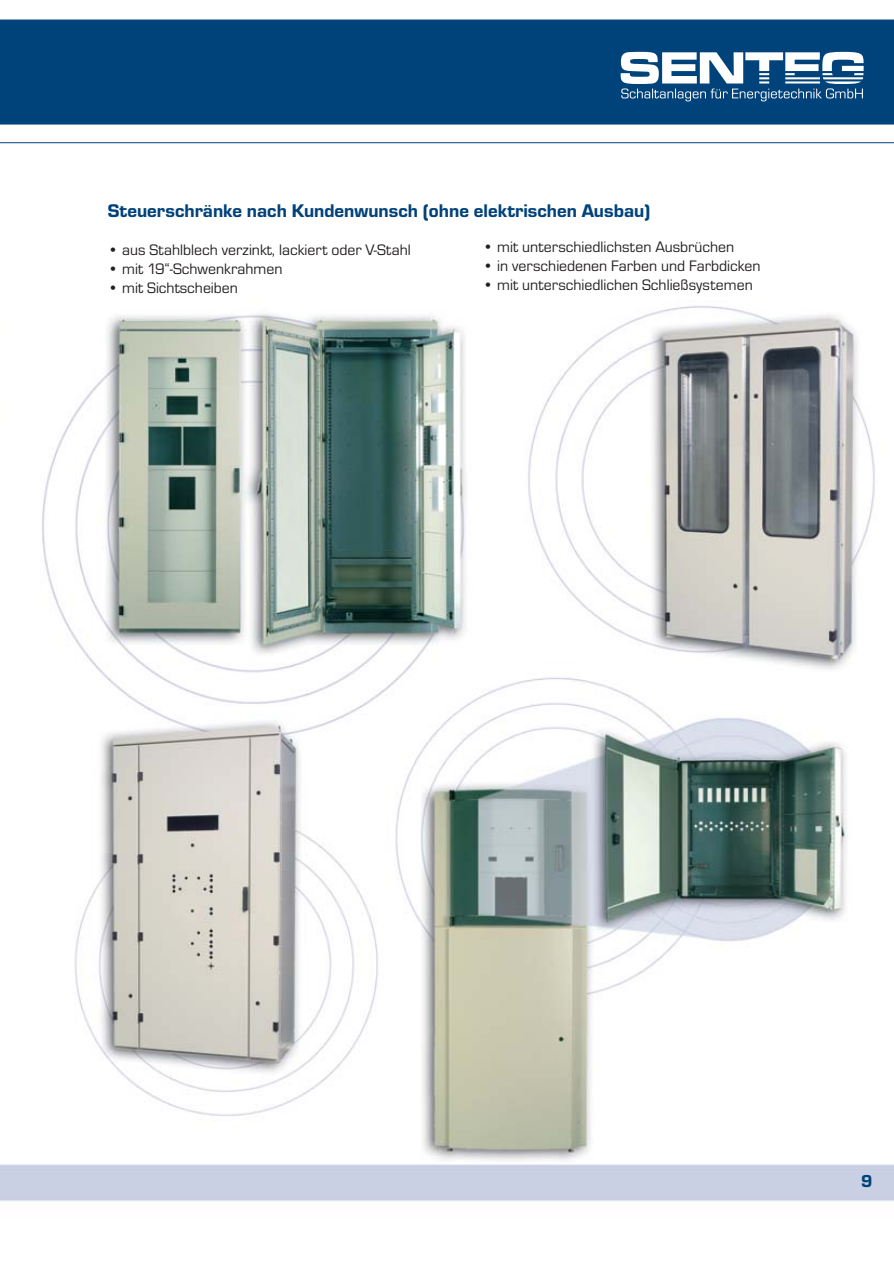
<style>
.page{position:relative;width:894px;height:1264px;background:#fff}
.page>*{position:absolute;margin:0;border:0;box-sizing:border-box;transform-origin:0 0}
.t1{font:800 19.05px "Eurostile T";color:#00427a}
.t2{font:800 18px "Eurostile T";color:#00427a}
.t3{font:15.75px "Eurostile T";color:#231f20}
</style>
<div class="page">
<img style="left:0;top:19px;width:894px;height:1182px">
<hr style="left:0;top:142px;width:894px;height:1px;background:#00427a">
<div style="left:0;top:20px;width:894px;height:105px;background:#00427a"></div>
<svg style="left:620px;top:52px;width:243px;height:49px"></svg>
<p class="t1" style="left:108px;top:203px;width:544px">Steuerschränke nach Kundenwunsch (ohne elektrischen Ausbau)</p>
<p class="t3" style="left:108px;top:243px;width:305px">• aus Stahlblech verzinkt, lackiert oder V-Stahl</p>
<p class="t3" style="left:108px;top:262px;width:176px">• mit 19“-Schwenkrahmen</p>
<p class="t3" style="left:108px;top:281px;width:132px">• mit Sichtscheiben</p>
<p class="t3" style="left:483px;top:241px;width:253px">• mit unterschiedlichsten Ausbrüchen</p>
<p class="t3" style="left:483px;top:260px;width:279px">• in verschiedenen Farben und Farbdicken</p>
<p class="t3" style="left:483px;top:279px;width:271px">• mit unterschiedlichen Schließsystemen</p>
<p class="t2" style="left:861px;top:1174px;width:13px">9</p>
</div>
